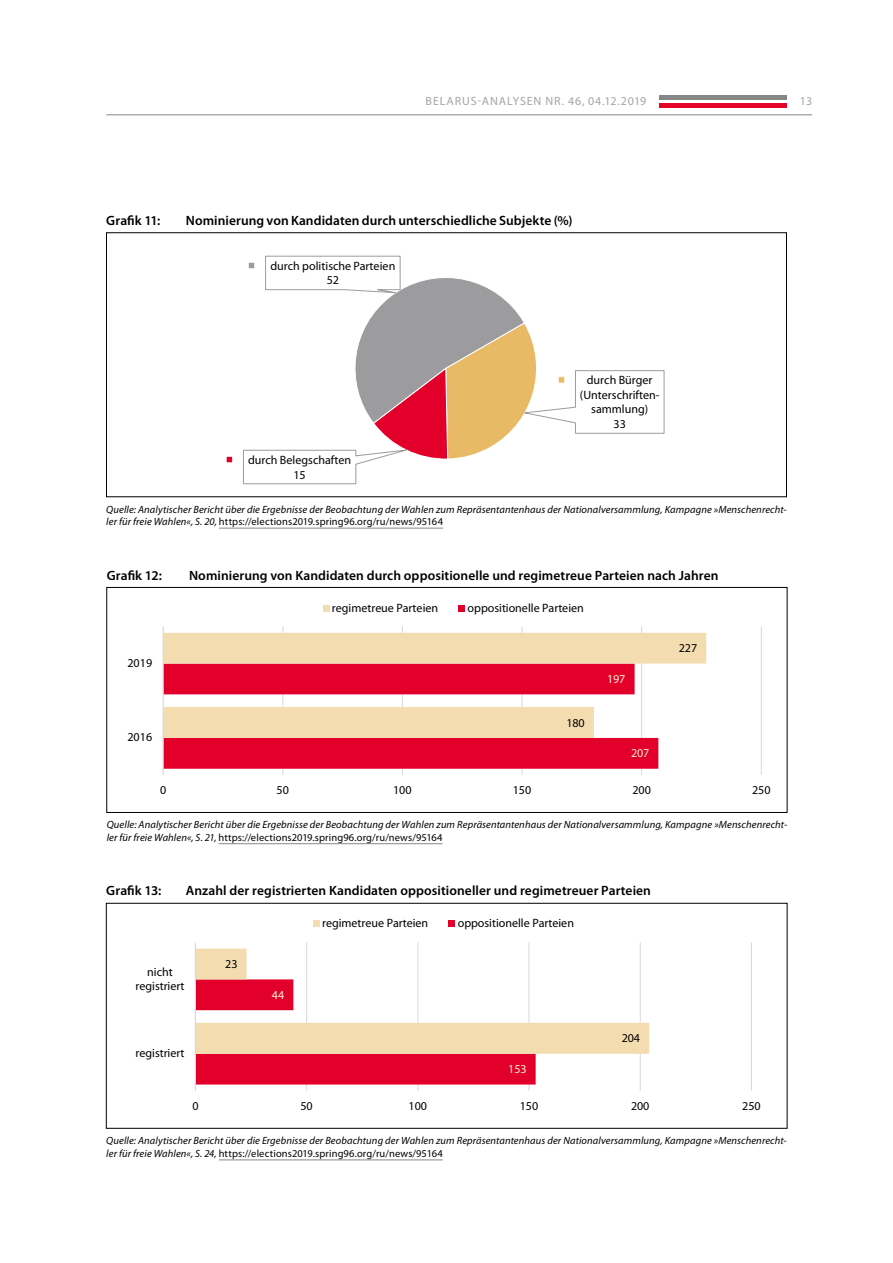
<style>
.page{position:relative;width:893px;height:1263px;background:#fff}
.page>*{position:absolute;margin:0;border:0;box-sizing:border-box;transform-origin:0 0}
.Ueberschrift_Grafik{font:600 13.5px "Myriad Pro";letter-spacing:.005em;color:#000}
.t1{font:12px/14.4px "Myriad Pro";letter-spacing:-.005em;color:#000;text-align:center}
.t2{font:12px "Myriad Pro";letter-spacing:.07em;color:#a5a5a5}
.t3{font:12px "Myriad Pro";letter-spacing:-.005em;color:#f6eed5}
.Quelle_Tabelle_Myria{font:italic 10.5px/12.6px "Myriad Pro";letter-spacing:.01em;color:#000}
.s1{font-style:normal}
</style>
<div class="page">
<div style="left:659px;top:103px;width:128px;height:5px;background:#e40428"></div>
<hr style="left:659px;top:96px;width:128px;height:4px;background:#878787">
<hr style="left:106px;top:114px;width:706px;height:1px;background:#878787">
<div style="left:226px;top:456px;width:7px;height:7px;background:#e2002b"></div>
<div style="left:226px;top:456px;width:7px;height:7px;border:1px solid #fff"></div>
<svg style="left:243px;top:256px;width:421px;height:228px"></svg>
<hr style="left:219px;top:528px;width:224px;height:1px;background:#878787">
<hr style="left:283px;top:626px;width:1px;height:149px;background:#d9d9d9">
<hr style="left:402px;top:626px;width:1px;height:149px;background:#d9d9d9">
<hr style="left:522px;top:626px;width:1px;height:149px;background:#d9d9d9">
<hr style="left:641px;top:626px;width:1px;height:149px;background:#d9d9d9">
<hr style="left:761px;top:626px;width:1px;height:149px;background:#d9d9d9">
<div style="left:164px;top:738px;width:494px;height:31px;background:#e2002b"></div>
<svg style="left:164px;top:633px;width:542px;height:105px;fill:#f4dcb1"></svg>
<hr style="left:163px;top:626px;width:1px;height:149px;background:#d9d9d9">
<svg style="left:323px;top:605px;width:6px;height:6px"></svg>
<div style="left:458px;top:605px;width:7px;height:6px;background:#e2002b"></div>
<div style="left:107px;top:587px;width:680px;height:226px;border:1px solid #000"></div>
<hr style="left:218px;top:843px;width:225px;height:1px;background:#878787">
<hr style="left:219px;top:1159px;width:224px;height:1px;background:#878787">
<hr style="left:306px;top:942px;width:1px;height:149px;background:#d9d9d9">
<hr style="left:418px;top:942px;width:1px;height:149px;background:#d9d9d9">
<hr style="left:529px;top:942px;width:1px;height:149px;background:#d9d9d9">
<hr style="left:640px;top:942px;width:1px;height:149px;background:#d9d9d9">
<hr style="left:751px;top:942px;width:1px;height:149px;background:#d9d9d9">
<div style="left:196px;top:1054px;width:340px;height:30px;background:#e2002b"></div>
<svg style="left:196px;top:949px;width:453px;height:105px"></svg>
<hr style="left:195px;top:942px;width:1px;height:149px;background:#d9d9d9">
<svg style="left:313px;top:921px;width:6px;height:6px"></svg>
<svg style="left:449px;top:921px;width:6px;height:6px"></svg>
<div style="left:106px;top:903px;width:681px;height:225px;border:1px solid #000"></div>
<p class="t2" style="left:426px;top:94px;width:222px">BELARUS-ANALYSEN NR. 46, 04.12.2019</p>
<p class="t2" style="left:800px;top:94px;width:14px">13</p>
<p class="Ueberschrift_Grafik" style="left:106px;top:212px;width:56px">Grafik 11:</p>
<p class="Ueberschrift_Grafik" style="left:186px;top:212px;width:388px">Nominierung von Kandidaten durch unterschiedliche Subjekte (%)</p>
<p class="t1" style="left:270px;top:258px;width:126px">durch politische Parteien<br>52</p>
<p class="t1" style="left:248px;top:452px;width:105px">durch Belegschaften<br>15</p>
<p class="t1" style="left:580px;top:373px;width:81px">durch Bürger (Unterschriften&shy;sammlung)<br>33</p>
<p class="Quelle_Tabelle_Myria" style="left:106px;top:502px;width:682px">Quelle: Analytischer Bericht über die Ergebnisse der Beobachtung der Wahlen zum Repräsentantenhaus der Nationalversammlung, Kampagne »Menschenrecht&shy;ler für freie Wahlen«, S. 20, <span class="s1">https://elections2019.spring96.org/ru/news/95164</span></p>
<p class="Ueberschrift_Grafik" style="left:107px;top:566px;width:57px">Grafik 12:</p>
<p class="Ueberschrift_Grafik" style="left:189px;top:566px;width:531px">Nominierung von Kandidaten durch oppositionelle und regimetreue Parteien nach Jahren</p>
<p class="t1" style="left:128px;top:656px;width:26px">2019</p>
<p class="t1" style="left:332px;top:600px;width:108px">regimetreue Parteien</p>
<p class="t1" style="left:468px;top:600px;width:118px">oppositionelle Parteien</p>
<p class="t3" style="left:607px;top:672px;width:20px">197</p>
<p class="t1" style="left:679px;top:641px;width:20px">227</p>
<p class="t1" style="left:128px;top:730px;width:26px">2016</p>
<p class="t1" style="left:566px;top:715px;width:20px">180</p>
<p class="t3" style="left:631px;top:746px;width:20px">207</p>
<p class="t1" style="left:160px;top:782px;width:8px">0</p>
<p class="t1" style="left:277px;top:782px;width:14px">50</p>
<p class="t1" style="left:393px;top:782px;width:20px">100</p>
<p class="t1" style="left:513px;top:782px;width:20px">150</p>
<p class="t1" style="left:632px;top:782px;width:20px">200</p>
<p class="t1" style="left:752px;top:782px;width:20px">250</p>
<p class="Quelle_Tabelle_Myria" style="left:107px;top:818px;width:682px">Quelle: Analytischer Bericht über die Ergebnisse der Beobachtung der Wahlen zum Repräsentantenhaus der Nationalversammlung, Kampagne »Menschenrecht&shy;ler für freie Wahlen«, S. 21, <span class="s1">https://elections2019.spring96.org/ru/news/95164</span></p>
<p class="Ueberschrift_Grafik" style="left:106px;top:882px;width:57px">Grafik 13:</p>
<p class="Ueberschrift_Grafik" style="left:186px;top:882px;width:467px">Anzahl der registrierten Kandidaten oppositioneller und regimetreuer Parteien</p>
<p class="t1" style="left:136px;top:964px;width:50px">nicht registriert</p>
<p class="t1" style="left:225px;top:957px;width:14px">23</p>
<p class="t3" style="left:272px;top:987px;width:14px">44</p>
<p class="t1" style="left:322px;top:916px;width:108px">regimetreue Parteien</p>
<p class="t1" style="left:458px;top:916px;width:118px">oppositionelle Parteien</p>
<p class="t1" style="left:136px;top:1046px;width:50px">registriert</p>
<p class="t3" style="left:508px;top:1062px;width:20px">153</p>
<p class="t1" style="left:622px;top:1031px;width:20px">204</p>
<p class="t1" style="left:192px;top:1098px;width:8px">0</p>
<p class="t1" style="left:300px;top:1098px;width:14px">50</p>
<p class="t1" style="left:409px;top:1098px;width:20px">100</p>
<p class="t1" style="left:520px;top:1098px;width:20px">150</p>
<p class="t1" style="left:631px;top:1098px;width:20px">200</p>
<p class="t1" style="left:742px;top:1098px;width:20px">250</p>
<p class="Quelle_Tabelle_Myria" style="left:106px;top:1134px;width:682px">Quelle: Analytischer Bericht über die Ergebnisse der Beobachtung der Wahlen zum Repräsentantenhaus der Nationalversammlung, Kampagne »Menschenrecht&shy;ler für freie Wahlen«, S. 24, <span class="s1">https://elections2019.spring96.org/ru/news/95164</span></p>
</div>
